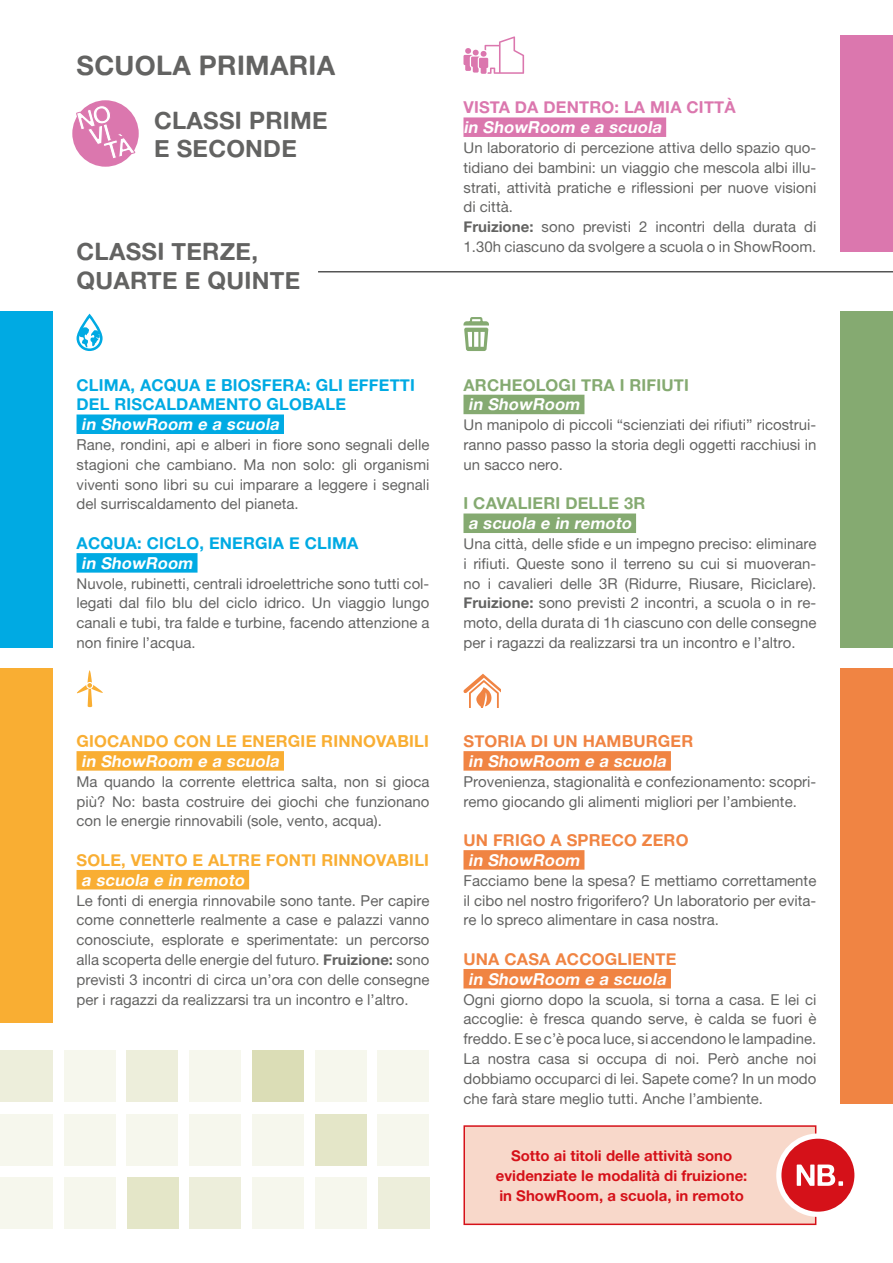
<style>
.page{position:relative;width:893px;height:1263px;background:#fff}
.page>*{position:absolute;margin:0;border:0;box-sizing:border-box;transform-origin:0 0}
.t1{font:27px "Alte Haas Grotesk Bold";letter-spacing:.01em;color:#636362}
.t2{font:24px/28.8px "Alte Haas Grotesk Bold";letter-spacing:.01em;color:#636362}
.t3{font:italic 16.5px "Alte Haas Grotesk Bold";color:#fff}
.t4{font:16.5px/19.8px "Alte Haas Grotesk Bold";letter-spacing:.01em;color:#00aae3}
.t5{font:16.5px "Alte Haas Grotesk Bold";letter-spacing:.01em;color:#f9ae33}
.t6{font:16.5px "Alte Haas Grotesk Bold";letter-spacing:.01em;color:#f08443}
.t7{font:16.5px "Alte Haas Grotesk Bold";letter-spacing:.01em;color:#85aa71}
.t8{font:16.5px "Alte Haas Grotesk Bold";letter-spacing:.01em;color:#db77ae}
.t9{font:15px/19.8px "Alte Haas Grotesk";color:#636362;text-align:justify}
.t10{font:15px/19.8px "Alte Haas Grotesk Bold";color:#d51119;text-align:center}
.s1{font-family:"Alte Haas Grotesk Bold"}
</style>
<div class="page">
<div style="left:77px;top:414px;width:207px;height:20px;background:#00aae3"></div>
<div style="left:77px;top:553px;width:121px;height:20px;background:#00aae3"></div>
<div style="left:77px;top:751px;width:207px;height:20px;background:#f9ae33"></div>
<div style="left:77px;top:870px;width:172px;height:19px;background:#f9ae33"></div>
<svg style="left:77px;top:314px;width:26px;height:37px"></svg>
<svg style="left:77px;top:670px;width:26px;height:37px"></svg>
<div style="left:463px;top:117px;width:203px;height:20px;background:#db77ae"></div>
<svg style="left:463px;top:36px;width:61px;height:38px"></svg>
<div style="left:463px;top:395px;width:121px;height:19px;background:#85aa71"></div>
<div style="left:463px;top:513px;width:173px;height:20px;background:#85aa71"></div>
<div style="left:463px;top:751px;width:208px;height:20px;background:#f08443"></div>
<div style="left:463px;top:850px;width:121px;height:20px;background:#f08443"></div>
<div style="left:463px;top:969px;width:208px;height:19px;background:#f08443"></div>
<svg style="left:463px;top:317px;width:26px;height:34px"></svg>
<svg style="left:463px;top:673px;width:37px;height:34px"></svg>
<div style="left:463px;top:1125px;width:353px;height:100px;background:#f8d8ca;border:2px solid #d51119"></div>
<div style="left:779px;top:1136px;width:78px;height:78px;background:#d51119;border-radius:50%"></div>
<div style="left:776px;top:1133px;width:84px;height:84px;border:5px solid #fff;border-radius:50%"></div>
<svg style="left:797px;top:1164px;width:46px;height:22px"></svg>
<div style="left:377px;top:1050px;width:52px;height:52px;background:#f6f7ed"></div>
<div style="left:378px;top:1177px;width:51px;height:52px;background:#edeedb"></div>
<div style="left:377px;top:1114px;width:52px;height:51px;background:#f6f7ed"></div>
<div style="left:315px;top:1050px;width:51px;height:52px;background:#f6f7ed"></div>
<div style="left:315px;top:1177px;width:52px;height:52px;background:#f6f7ed"></div>
<div style="left:315px;top:1114px;width:52px;height:51px;background:#e4e6c8"></div>
<div style="left:252px;top:1050px;width:52px;height:52px;background:#dbddb6"></div>
<div style="left:252px;top:1177px;width:52px;height:52px;background:#f6f7ed"></div>
<div style="left:252px;top:1114px;width:52px;height:51px;background:#f6f7ed"></div>
<div style="left:189px;top:1050px;width:52px;height:52px;background:#f6f7ed"></div>
<div style="left:189px;top:1177px;width:52px;height:52px;background:#edeedb"></div>
<div style="left:189px;top:1114px;width:52px;height:51px;background:#f6f7ed"></div>
<div style="left:126px;top:1050px;width:52px;height:52px;background:#edeedb"></div>
<div style="left:127px;top:1177px;width:51px;height:52px;background:#e4e6c8"></div>
<div style="left:126px;top:1114px;width:52px;height:51px;background:#f6f7ed"></div>
<div style="left:0;top:1050px;width:53px;height:52px;background:#edeedb"></div>
<div style="left:0;top:1177px;width:53px;height:52px;background:#f6f7ed"></div>
<div style="left:0;top:1114px;width:53px;height:51px;background:#f6f7ed"></div>
<div style="left:64px;top:1050px;width:51px;height:52px;background:#f6f7ed"></div>
<div style="left:64px;top:1177px;width:52px;height:52px;background:#f6f7ed"></div>
<div style="left:64px;top:1114px;width:52px;height:51px;background:#f6f7ed"></div>
<div style="left:0;top:668px;width:53px;height:355px;background:#f9ae33"></div>
<div style="left:840px;top:311px;width:53px;height:337px;background:#85aa71"></div>
<div style="left:840px;top:35px;width:53px;height:217px;background:#db77ae"></div>
<div style="left:840px;top:668px;width:53px;height:435px;background:#f08443"></div>
<div style="left:0;top:311px;width:53px;height:337px;background:#00aae3"></div>
<svg style="left:69px;top:97px;width:73px;height:73px"></svg>
<div style="left:66px;top:94px;width:79px;height:79px;border:6px solid #fff;border-radius:50%"></div>
<svg style="left:76px;top:105px;width:59px;height:55px"></svg>
<hr style="left:318px;top:272px;width:575px;height:1px;background:#000">
<h1 class="t1" style="left:77px;top:49px;width:246px">SCUOLA PRIMARIA</h1>
<h2 class="t2" style="left:154px;top:105px;width:17px">CLA</h2>
<h2 class="t2" style="left:154px;top:105px;width:173px;text-indent:49px">SSI PRIME<br>E SECONDE</h2>
<h2 class="t2" style="left:77px;top:237px;width:17px">CLA</h2>
<h2 class="t2" style="left:126px;top:237px;width:134px">SSI TERZE,</h2>
<h2 class="t2" style="left:77px;top:265px;width:19px">QUA</h2>
<h2 class="t2" style="left:130px;top:265px;width:93px">RTE EQUI</h2>
<h2 class="t2" style="left:252px;top:265px;width:34px">NTE</h2>
<p class="t8" style="left:463px;top:97px;width:272px">VISTA DA DENTRO: LA MIA CITTÀ</p>
<p class="t3" style="left:463px;top:117px;width:203px">in ShowRoom e a scuola</p>
<p class="t9" style="left:463px;top:138px;width:354px;text-align:left">Un laboratorio di percezione attiva dello spazio quo&shy;tidiano dei bambini: un viaggio che mescola albi illu&shy;strati, attività pratiche e riflessioni per nuove visioni di città.<br><span class="s1">FRUIZIONE:</span> sono previsti 2 incontri della durata di 1.30h ciascuno da svolgere a scuola o in ShowRoom.</p>
<p class="t4" style="left:77px;top:374px;width:340px">CLIMA, ACQUA E BIOSFERA: GLI EFFETTI<br>DEL R ISCALDAMENTO GLOBALE</p>
<p class="t3" style="left:81px;top:414px;width:203px">in ShowRoom e a scuola</p>
<p class="t9" style="left:77px;top:435px;width:354px">Rane, rondini, api e alberi in fiore sono segnali delle stagioni che cambiano. Ma non solo: gli organismi viventi sono libri su cui imparare a leggere i segnali del surriscaldamento del pianeta.</p>
<p class="t4" style="left:77px;top:533px;width:284px">ACQUA: CICLO, ENERGIA E CLIMA</p>
<p class="t3" style="left:81px;top:553px;width:116px">in ShowRoom</p>
<p class="t9" style="left:77px;top:573px;width:354px">Nuvole, rubinetti, centrali idroelettriche sono tutti col&shy;legati dal filo blu del ciclo idrico. Un viaggio lungo canali e tubi, tra falde e turbine, facendo attenzione a non finire l’acqua.</p>
<p class="t5" style="left:77px;top:731px;width:275px">GIOCANDO CON LE ENERGIE RINNO</p>
<p class="t5" style="left:376px;top:731px;width:54px">VABILI</p>
<p class="t3" style="left:81px;top:751px;width:203px">in ShowRoom e a scuola</p>
<p class="t9" style="left:77px;top:771px;width:354px">Ma quando la corrente elettrica salta, non si gioca più? No: basta costruire dei giochi che funzionano con le energie rinnovabili (sole, vento, acqua).</p>
<p class="t5" style="left:77px;top:850px;width:275px">SOLE, VENTO E ALTR E FONTI R INNO</p>
<p class="t5" style="left:376px;top:850px;width:54px">VABILI</p>
<p class="t3" style="left:81px;top:870px;width:168px">a scuola e in remoto</p>
<p class="t9" style="left:77px;top:890px;width:354px">Le fonti di energia rinnovabile sono tante. Per capire come connetterle realmente a case e palazzi vanno conosciute, esplorate e sperimentate: un percorso alla scoperta delle energie del futuro. <span class="s1">FRUIZIONE:</span> sono previsti 3 incontri di circa un’ora con delle consegne per i ragazzi da realizzarsi tra un incontro e l’altro.</p>
<p class="t7" style="left:463px;top:375px;width:227px">ARCHEOLOGI TRA I RIFIUTI</p>
<p class="t3" style="left:468px;top:394px;width:116px">in ShowRoom</p>
<p class="t9" style="left:463px;top:415px;width:354px">Un manipolo di piccoli “scienziati dei rifiuti” ricostrui&shy;ranno passo passo la storia degli oggetti racchiusi in un sacco nero.</p>
<p class="t7" style="left:463px;top:493px;width:183px">I CAVALIERI DELLE 3R</p>
<p class="t3" style="left:468px;top:513px;width:168px">a scuola e in remoto</p>
<p class="t9" style="left:463px;top:534px;width:354px">Una città, delle sfide e un impegno preciso: eliminare i rifiuti. Queste sono il terreno su cui si muoveran&shy;no i cavalieri delle 3R (Ridurre, Riusare, Riciclare).<br><span class="s1">FRUIZIONE:</span> sono previsti 2 incontri, a scuola o in re&shy;moto, della durata di 1h ciascuno con delle consegne per i ragazzi da realizzarsi tra un incontro e l’altro.</p>
<p class="t6" style="left:463px;top:731px;width:226px">STORIA DI UN HAMBURGER</p>
<p class="t3" style="left:468px;top:751px;width:203px">in ShowRoom e a scuola</p>
<p class="t9" style="left:463px;top:771px;width:354px">Provenienza, stagionalità e confezionamento: scopri&shy;remo giocando gli alimenti migliori per l’ambiente.</p>
<p class="t6" style="left:463px;top:830px;width:213px">UN FRIGO A SPRECO ZERO</p>
<p class="t3" style="left:468px;top:850px;width:116px">in ShowRoom</p>
<p class="t9" style="left:463px;top:870px;width:354px">Facciamo bene la spesa? E mettiamo correttamente il cibo nel nostro frigorifero? Un laboratorio per evita&shy;re lo spreco alimentare in casa nostra.</p>
<p class="t6" style="left:463px;top:949px;width:215px">UNA CASA ACCOGLIENTE</p>
<p class="t3" style="left:468px;top:969px;width:203px">in ShowRoom e a scuola</p>
<p class="t9" style="left:463px;top:989px;width:354px">Ogni giorno dopo la scuola, si torna a casa. E lei ci accoglie: è fresca quando serve, è calda se fuori è freddo. E se c’è poca luce, si accendono le lampadine.<br>La nostra casa si occupa di noi. Però anche noi dobbiamo occuparci di lei. Sapete come? In un modo che farà stare meglio tutti. Anche l’ambiente.</p>
<p class="t10" style="left:496px;top:1146px;width:253px">SOTTO AI TITOLI DELLE ATTIVITÀ SONO<br>EVIDENZIATE LE MODALITÀ DI FRUIZIONE:<br>IN SHOWROOM, A SCUOLA, IN REMOTO</p>
</div>
